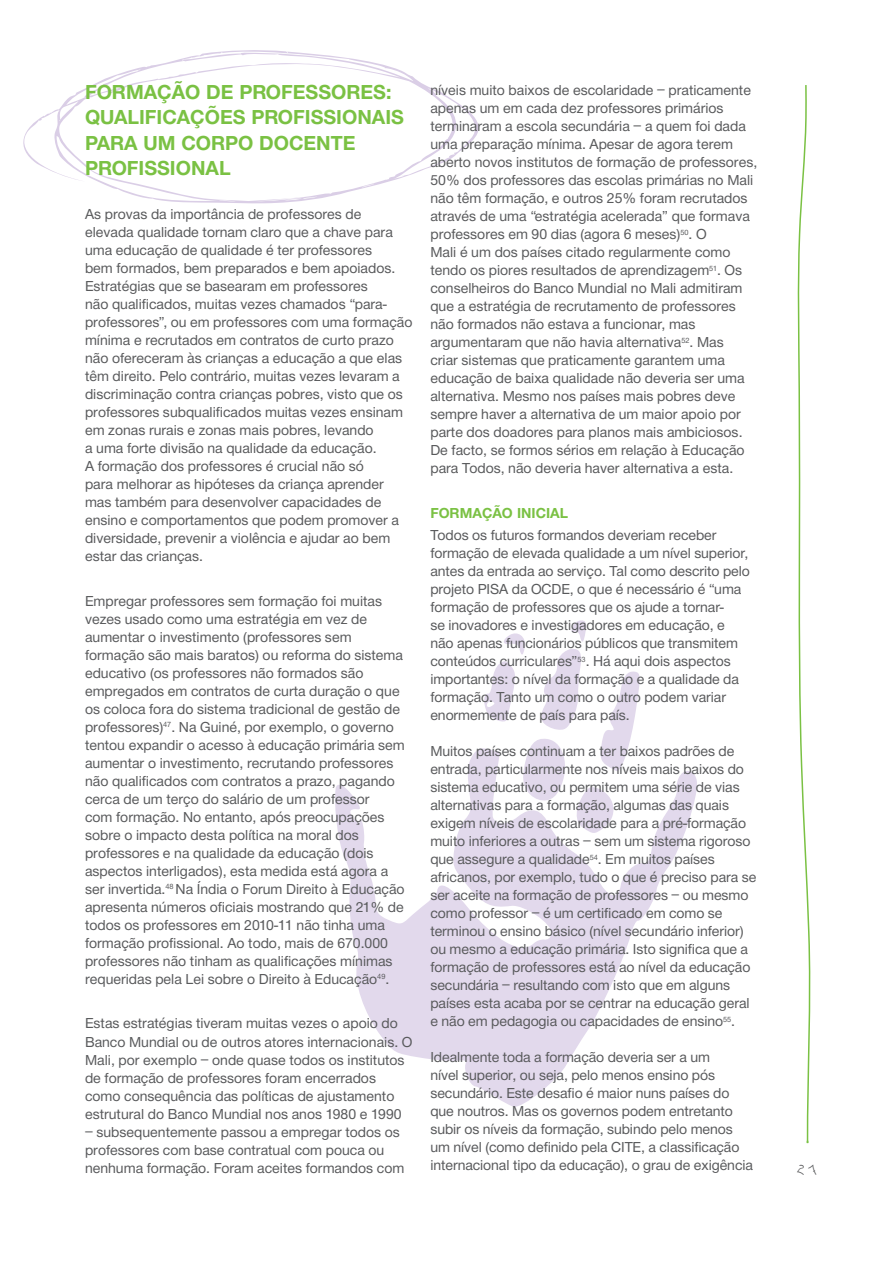
<style>
.page{position:relative;width:893px;height:1263px;background:#fff}
.page>*{position:absolute;margin:0;border:0;box-sizing:border-box;transform-origin:0 0}
.t1{font:21px/25.2px "Helvetica Neue H75";color:#7ac143}
.t2{font:15px/18px "Helvetica Neue H55";color:#58595b}
.t3{font:15px "Helvetica Neue H75";letter-spacing:.105em;color:#7ac143}
.t4{font:700 13.5px "Podioti";color:#58595b}
</style>
<div class="page">
<svg style="left:23px;top:50px;width:456px;height:154px"></svg>
<svg style="left:335px;top:748px;width:362px;height:359px"></svg>
<svg style="left:483px;top:620px;width:158px;height:215px"></svg>
<svg style="left:797px;top:85px;width:14px;height:1059px"></svg>
<h1 class="t1" style="left:85px;top:81px;width:320px">FORMAÇÃO DE PROFESSORES:<br>QUALIFICAÇÕES PROFISSIONAIS<br>PARA UM CORPO DOCENTE<br>PROFISSIONAL</h1>
<p class="t2" style="left:85px;top:207px;width:329px">As provas da importância de professores de elevada qualidade tornam claro que a chave para uma educação de qualidade é ter professores<br>bem formados, bem preparados e bem apoiados.<br>Estratégias que se basearam em professores<br>não qualificados, muitas vezes chamados “para&shy;professores”, ou em professores com uma formação mínima e recrutados em contratos de curto prazo não ofereceram às crianças a educação a que elas têm direito. Pelo contrário, muitas vezes levaram a discriminação contra crianças pobres, visto que os professores subqualificados muitas vezes ensinam em zonas rurais e zonas mais pobres, levando<br>a uma forte divisão na qualidade da educação.<br>A formação dos professores é crucial não só<br>para melhorar as hipóteses da criança aprender mas também para desenvolver capacidades de ensino e comportamentos que podem promover a diversidade, prevenir a violência e ajudar ao bem estar das crianças.</p>
<p class="t2" style="left:85px;top:593px;width:321px">Empregar professores sem formação foi muitas vezes usado como uma estratégia em vez de aumentar o investimento (professores sem formação são mais baratos) ou reforma do sistema educativo (os professores não formados são empregados em contratos de curta duração o que os coloca fora do sistema tradicional de gestão de professores)<sup>47</sup>. Na Guiné, por exemplo, o governo tentou expandir o acesso à educação primária sem aumentar o investimento, recrutando professores não qualificados com contratos a prazo, pagando cerca de um terço do salário de um professor<br>com formação. No entanto, após preocupações sobre o impacto desta política na moral dos professores e na qualidade da educação (dois aspectos interligados), esta medida está agora a ser invertida.<sup>48</sup> Na Índia o Forum Direito à Educação apresenta números oficiais mostrando que 21% de todos os professores em 2010-11 não tinha uma formação profissional. Ao todo, mais de 670.000 professores não tinham as qualificações mínimas requeridas pela Lei sobre o Direito à Educação<sup>49</sup>.</p>
<p class="t2" style="left:85px;top:1016px;width:329px">Estas estratégias tiveram muitas vezes o apoio do Banco Mundial ou de outros atores internacionais. O Mali, por exemplo – onde quase todos os institutos de formação de professores foram encerrados como consequência das políticas de ajustamento estrutural do Banco Mundial nos anos 1980 e 1990</p>
<p class="t2" style="left:85px;top:1124px;width:321px">– subsequentemente passou a empregar todos os professores com base contratual com pouca ou nenhuma formação. Foram aceites formandos com</p>
<p class="t2" style="left:430px;top:83px;width:328px">níveis muito baixos de escolaridade – praticamente apenas um em cada dez professores primários terminaram a escola secundária – a quem foi dada uma preparação mínima. Apesar de agora terem aberto novos institutos de formação de professores, 50% dos professores das escolas primárias no Mali não têm formação, e outros 25% foram recrutados através de uma “estratégia acelerada” que formava professores em 90 dias (agora 6 meses)<sup>50</sup>. O<br>Mali é um dos países citado regularmente como tendo os piores resultados de aprendizagem<sup>51</sup>. Os conselheiros do Banco Mundial no Mali admitiram que a estratégia de recrutamento de professores não formados não estava a funcionar, mas argumentaram que não havia alternativa<sup>52</sup>. Mas<br>criar sistemas que praticamente garantem uma educação de baixa qualidade não deveria ser uma alternativa. Mesmo nos países mais pobres deve sempre haver a alternativa de um maior apoio por parte dos doadores para planos mais ambiciosos.<br>De facto, se formos sérios em relação à Educação para Todos, não deveria haver alternativa a esta.</p>
<p class="t3" style="left:430px;top:503px;width:139px">FORMAÇÃO INICIAL</p>
<p class="t2" style="left:430px;top:527px;width:321px">Todos os futuros formandos deveriam receber formação de elevada qualidade a um nível superior, antes da entrada ao serviço. Tal como descrito pelo projeto PISA da OCDE, o que é necessário é “uma formação de professores que os ajude a tornar-<br>se inovadores e investigadores em educação, e não apenas funcionários públicos que transmitem conteúdos curriculares”<sup>53</sup>. Há aqui dois aspectos importantes: o nível da formação e a qualidade da formação. Tanto um como o outro podem variar enormemente de país para país.</p>
<p class="t2" style="left:430px;top:743px;width:327px">Muitos países continuam a ter baixos padrões de entrada, particularmente nos níveis mais baixos do sistema educativo, ou permitem uma série de vias alternativas para a formação, algumas das quais exigem níveis de escolaridade para a pré-formação muito inferiores a outras – sem um sistema rigoroso que assegure a qualidade<sup>54</sup>. Em muitos países africanos, por exemplo, tudo o que é preciso para se ser aceite na formação de professores – ou mesmo como professor – é um certificado em como se terminou o ensino básico (nível secundário inferior) ou mesmo a educação primária. Isto significa que a formação de professores está ao nível da educação secundária – resultando com isto que em alguns países esta acaba por se centrar na educação geral e não em pedagogia ou capacidades de ensino<sup>55</sup>.</p>
<p class="t2" style="left:430px;top:1049px;width:324px">Idealmente toda a formação deveria ser a um<br>nível superior, ou seja, pelo menos ensino pós secundário. Este desafio é maior nuns países do que noutros. Mas os governos podem entretanto subir os níveis da formação, subindo pelo menos um nível (como definido pela CITE, a classificação internacional tipo da educação), o grau de exigência</p>
<p class="t4" style="left:795px;top:1162px;width:25px">27</p>
</div>
